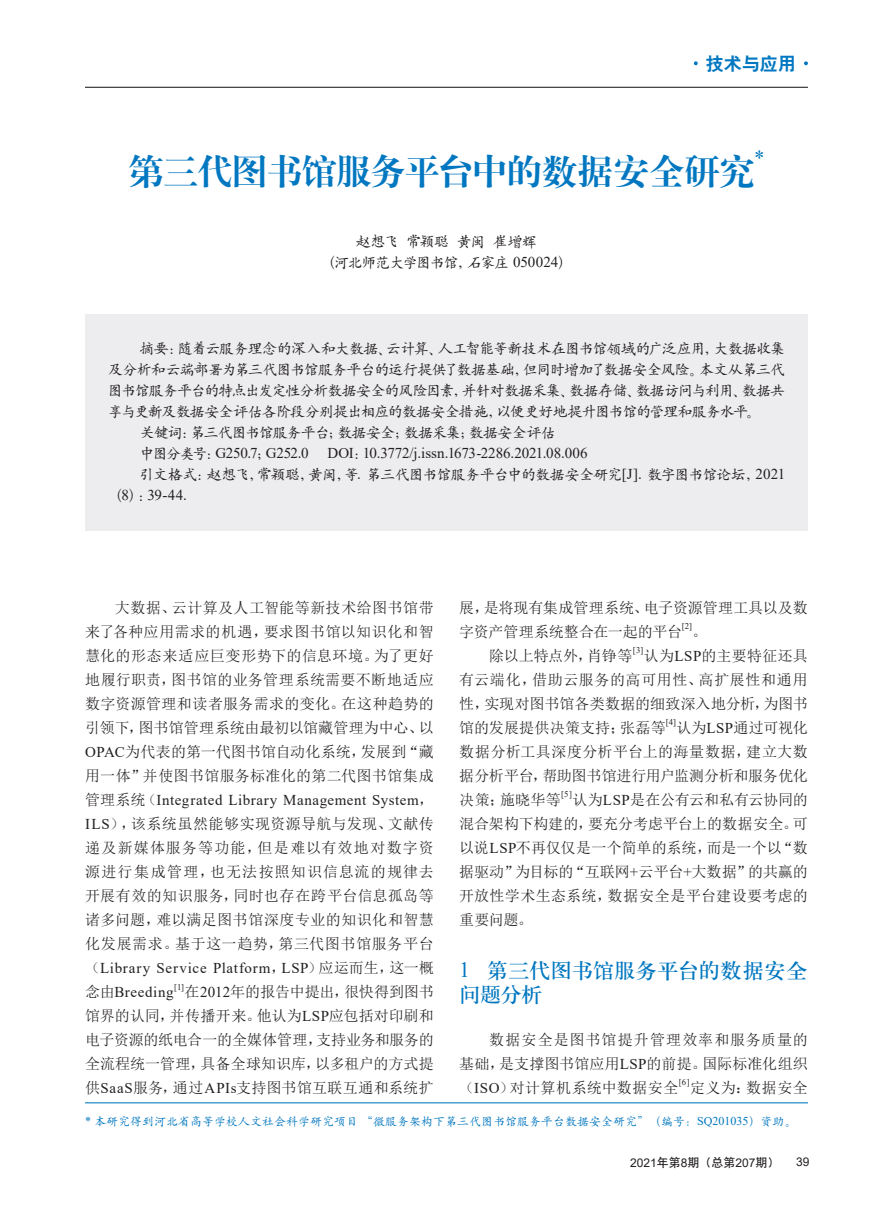
<style>
.page{position:relative;width:893px;height:1212px;background:#fff}
.page>*{position:absolute;margin:0;border:0;box-sizing:border-box;transform-origin:0 0}
.t1{font:36px "H Ya 4 gj";letter-spacing:-.035em;color:#0077c0}
.t2{font:21.75px/24px "H Ya 3 gj";letter-spacing:-.025em;color:#0077c0}
.t3{font:21px "Times New Roman";color:#0077c0}
.t4{font:18px "H Yb 2 gj";color:#0077c0}
.t5{font:15px/24px "Sim Sun";letter-spacing:.015em;color:#231f20;text-align:justify}
.t6{font:15px/21px "H Yc 1 gj";letter-spacing:-.06em;color:#231f20;text-align:center}
.t7{font:15px/24px "Times New Roman";letter-spacing:.03em;color:#231f20}
.t8{font:15px "Times New Roman";letter-spacing:-.015em;color:#231f20}
.t9{font:15px/24px "Sim Sun";letter-spacing:-.005em;color:#231f20}
.t10{font:15px "Sim Sun";letter-spacing:-.01em;color:#231f20}
.t11{font:12px "H Yc 1 gj";color:#0077c0}
.t12{font:12px "Arial";color:#231f20}
.t13{font:8.7px "Times New Roman";color:#231f20}
.s1{font-family:"Times New Roman"}
.s2{font-family:"H Yc 1 gj"}
.s3{font-family:"Sim Sun"}
.s4{font-family:"H Yb 1 gj"}
</style>
<div class="page">
<hr style="left:85px;top:87px;width:723px;height:1px;background:#231f20">
<div style="left:85px;top:314px;width:723px;height:216px;background:#ededef"></div>
<hr style="left:85px;top:1102px;width:723px;height:1px;background:#0077c0">
<svg style="left:694px;top:61px;width:4px;height:4px"></svg>
<svg style="left:804px;top:61px;width:4px;height:4px"></svg>
<p class="t4" style="left:706px;top:55px;width:91px">技术与应用</p>
<h1 class="t1" style="left:128px;top:153px;width:628px">第三代图书馆服务平台中的数据安全研究</h1>
<h3 class="t3" style="left:754px;top:143px;width:12px">*</h3>
<p class="t6" style="left:321px;top:231px;width:253px">赵想飞 常颖聪 黄闽 崔增辉<br>（河北师范大学图书馆，石家庄 <span class="s1">050024</span>）</p>
<p class="t6" style="left:140px;top:338px;width:647px">摘要：随着云服务理念的深入和大数据、云计算、人工智能等新技术在图书馆领域的广泛应用，大数据收集</p>
<p class="t6" style="left:108px;top:359px;width:679px">及分析和云端部署为第三代图书馆服务平台的运行提供了数据基础，但同时增加了数据安全风险。本文从第三代</p>
<p class="t6" style="left:108px;top:380px;width:679px">图书馆服务平台的特点出发定性分析数据安全的风险因素，并针对数据采集、数据存储、数据访问与利用、数据共</p>
<p class="t6" style="left:108px;top:401px;width:654px">享与更新及数据安全评估各阶段分别提出相应的数据安全措施，以便更好地提升图书馆的管理和服务水平。</p>
<p class="t6" style="left:140px;top:422px;width:418px">关键词：第三代图书馆服务平台；数据安全；数据采集；数据安全评估</p>
<p class="t8" style="left:140px;top:442px;width:449px"><span class="s2">中图分类号：</span>G250.7<span class="s2">；</span>G252.0 DOI<span class="s2">：</span>10.3772/j.issn.1673-2286.2021.08.006</p>
<p class="t6" style="left:140px;top:464px;width:647px">引文格式：赵想飞，常颖聪，黄闽，等<span class="s1">.</span> 第三代图书馆服务平台中的数据安全研究<span class="s1">[J].</span> 数字图书馆论坛，<span class="s1">2021</span></p>
<p class="t7" style="left:108px;top:483px;width:81px"><span class="s2">（</span>8<span class="s2">）：</span>39-44.</p>
<p class="t5" style="left:85px;top:596px;width:350px;text-indent:30px">大数据、云计算及人工智能等新技术给图书馆带来了各种应用需求的机遇，要求图书馆以知识化和智慧化的形态来适应巨变形势下的信息环境。为了更好地履行职责，图书馆的业务管理系统需要不断地适应数字资源管理和读者服务需求的变化。在这种趋势的引领下，图书馆管理系统由最初以馆藏管理为中心、以<span class="s1">OPAC</span>为代表的第一代图书馆自动化系统，发展到“藏用一体”并使图书馆服务标准化的第二代图书馆集成</p>
<p class="t7" style="left:85px;top:788px;width:350px"><span class="s3">管理系统（</span>Integrated Library Management System<span class="s3">，</span></p>
<p class="t5" style="left:85px;top:812px;width:350px"><span class="s1">ILS</span>），该系统虽然能够实现资源导航与发现、文献传递及新媒体服务等功能，但是难以有效地对数字资源进行集成管理，也无法按照知识信息流的规律去开展有效的知识服务，同时也存在跨平台信息孤岛等诸多问题，难以满足图书馆深度专业的知识化和智慧化发展需求。基于这一趋势，第三代图书馆服务平台</p>
<p class="t7" style="left:85px;top:956px;width:350px"><span class="s3">（</span>Library Service Platform<span class="s3">，</span>LSP<span class="s3">）应运而生，这一概念由</span>Breeding</p>
<p class="t13" style="left:174px;top:981px;width:12px">[1]</p>
<p class="t5" style="left:85px;top:980px;width:350px;text-indent:99px">在<span class="s1">2012</span>年的报告中提出，很快得到图书馆界的认同，并传播开来。他认为<span class="s1">LSP</span>应包括对印刷和电子资源的纸电合一的全媒体管理，支持业务和服务的全流程统一管理，具备全球知识库，以多租户的方式提供<span class="s1">SaaS</span>服务，通过<span class="s1">APIs</span>支持图书馆互联互通和系统扩</p>
<p class="t9" style="left:459px;top:595px;width:350px">展，是将现有集成管理系统、电子资源管理工具以及数字资产管理系统整合在一起的平台</p>
<p class="t13" style="left:682px;top:620px;width:12px">[2]</p>
<p class="t5" style="left:692px;top:619px;width:16px">。</p>
<p class="t10" style="left:489px;top:648px;width:145px">除以上特点外，肖铮等</p>
<p class="t13" style="left:633px;top:644px;width:12px">[3]</p>
<p class="t5" style="left:459px;top:643px;width:350px;text-indent:185px">认为<span class="s1">LSP</span>的主要特征还具有云端化，借助云服务的高可用性、高扩展性和通用性，实现对图书馆各类数据的细致深入地分析，为图书馆的发展提供决策支持；张磊等</p>
<p class="t13" style="left:666px;top:716px;width:12px">[4]</p>
<p class="t5" style="left:459px;top:715px;width:350px;text-indent:217px">认为<span class="s1">LSP</span>通过可视化数据分析工具深度分析平台上的海量数据，建立大数据分析平台，帮助图书馆进行用户监测分析和服务优化决策；施晓华等</p>
<p class="t13" style="left:561px;top:788px;width:12px">[5]</p>
<p class="t5" style="left:459px;top:787px;width:350px;text-indent:113px">认为<span class="s1">LSP</span>是在公有云和私有云协同的混合架构下构建的，要充分考虑平台上的数据安全。可以说<span class="s1">LSP</span>不再仅仅是一个简单的系统，而是一个以“数据驱动”为目标的“互联网<span class="s1">+</span>云平台<span class="s1">+</span>大数据”的共赢的开放性学术生态系统，数据安全是平台建设要考虑的重要问题。</p>
<h2 class="t2" style="left:459px;top:958px;width:350px"><span class="s1">1</span> 第三代图书馆服务平台的数据安全问题分析</h2>
<p class="t5" style="left:459px;top:1027px;width:350px;text-indent:30px">数据安全是图书馆提升管理效率和服务质量的基础，是支撑图书馆应用<span class="s1">LSP</span>的前提。国际标准化组织（<span class="s1">ISO</span>）对计算机系统中数据安全</p>
<p class="t13" style="left:679px;top:1076px;width:12px">[6]</p>
<p class="t5" style="left:690px;top:1075px;width:119px">定义为：数据安全</p>
<p class="t11" style="left:85px;top:1115px;width:713px"><span class="s1">*</span> 本研究得到河北省高等学校人文社会科学研究项目 “微服务架构下第三代图书馆服务平台数据安全研究”（编号：<span class="s1">SQ201035</span>）资助。</p>
<p class="t12" style="left:630px;top:1154px;width:151px">2021<span class="s4">年第</span>8<span class="s4">期（总第</span>207<span class="s4">期）</span></p>
<p class="t12" style="left:796px;top:1154px;width:15px">39</p>
</div>
